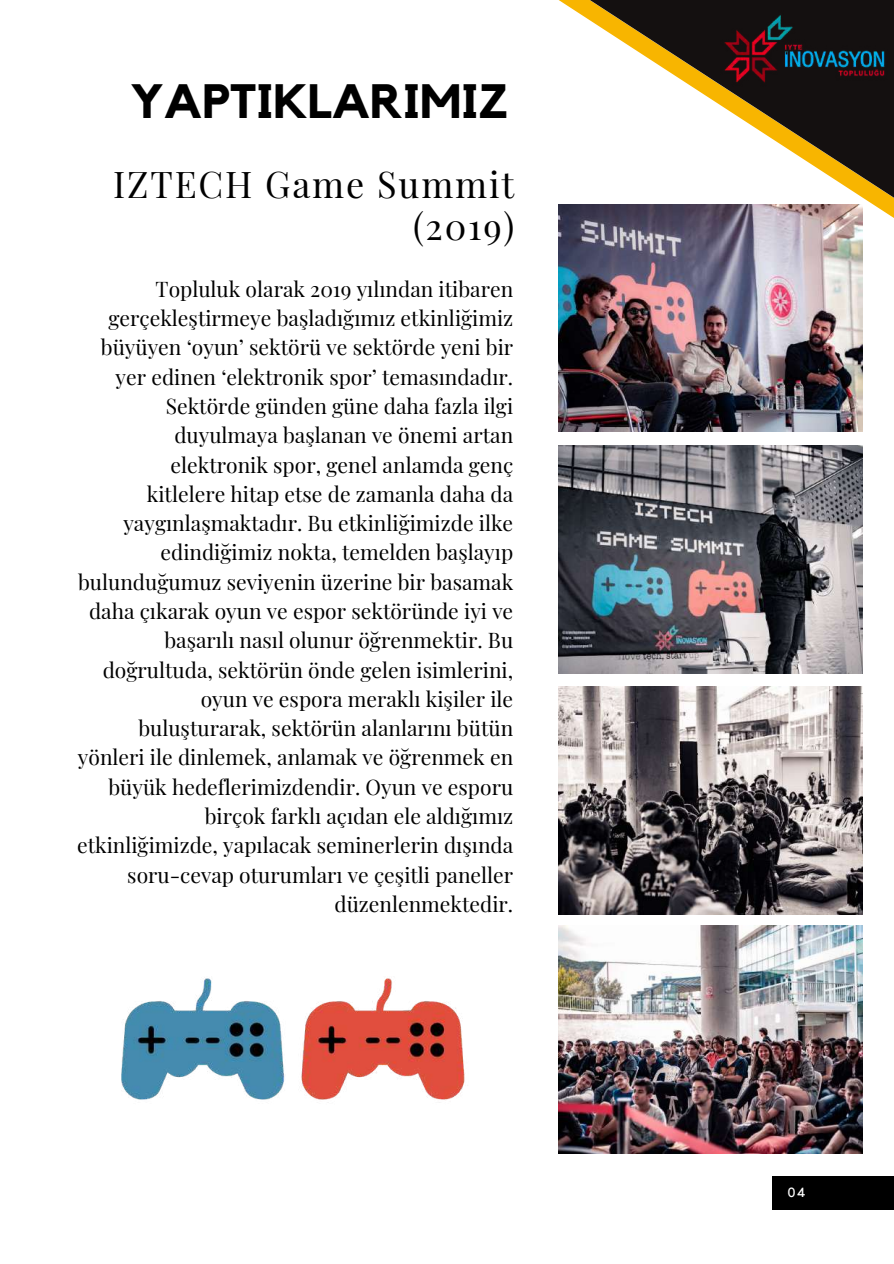
<style>
.page{position:relative;width:894px;height:1264px;background:#fff}
.page>*{position:absolute;margin:0;border:0;box-sizing:border-box;transform-origin:0 0}
.t1{font:700 48px "Kollektif";color:#000}
.t2{font:36px/41.7px "Playfair Display";letter-spacing:.05em;color:#000;text-align:right}
.t3{font:21px/29.2px "Playfair Display";color:#000;text-align:right}
.t4{font:13.2px "Kollektif";color:#fff}
</style>
<div class="page">
<div style="left:772px;top:1176px;width:121px;height:33px;background:#000"></div>
<svg style="left:559px;top:0;width:334px;height:341px"></svg>
<img style="left:558px;top:204px;width:304px;height:228px">
<img style="left:558px;top:445px;width:304px;height:228px">
<img style="left:558px;top:686px;width:304px;height:228px">
<img style="left:558px;top:925px;width:304px;height:228px">
<img style="left:720px;top:0;width:169px;height:119px">
<img style="left:121px;top:978px;width:344px;height:122px">
<h1 class="t1" style="left:130px;top:79px;width:379px">YAPTIKLARIMIZ</h1>
<h2 class="t2" style="left:113px;top:162px;width:402px">IZTECH Game Summit (2019)</h2>
<p class="t3" style="left:77px;top:273px;width:437px">Topluluk olarak 2019 yılından itibaren gerçekleştirmeye başladığımız etkinliğimiz büyüyen ‘oyun’ sektörü ve sektörde yeni bir yer edinen ‘elektronik spor’ temasındadır.<br>Sektörde günden güne daha fazla ilgi duyulmaya başlanan ve önemi artan elektronik spor, genel anlamda genç<br>kitlelere hitap etse de zamanla daha da yaygınlaşmaktadır. Bu etkinliğimizde ilke edindiğimiz nokta, temelden başlayıp bulunduğumuz seviyenin üzerine bir basamak daha çıkarak oyun ve espor sektöründe iyi ve başarılı nasıl olunur öğrenmektir. Bu doğrultuda, sektörün önde gelen isimlerini, oyun ve espora meraklı kişiler ile buluşturarak, sektörün alanlarını bütün yönleri ile dinlemek, anlamak ve öğrenmek en büyük hedeflerimizdendir. Oyun ve esporu birçok farklı açıdan ele aldığımız etkinliğimizde, yapılacak seminerlerin dışında soru-cevap oturumları ve çeşitli paneller düzenlenmektedir.</p>
<p class="t4" style="left:787px;top:1186px;width:19px">04</p>
</div>
